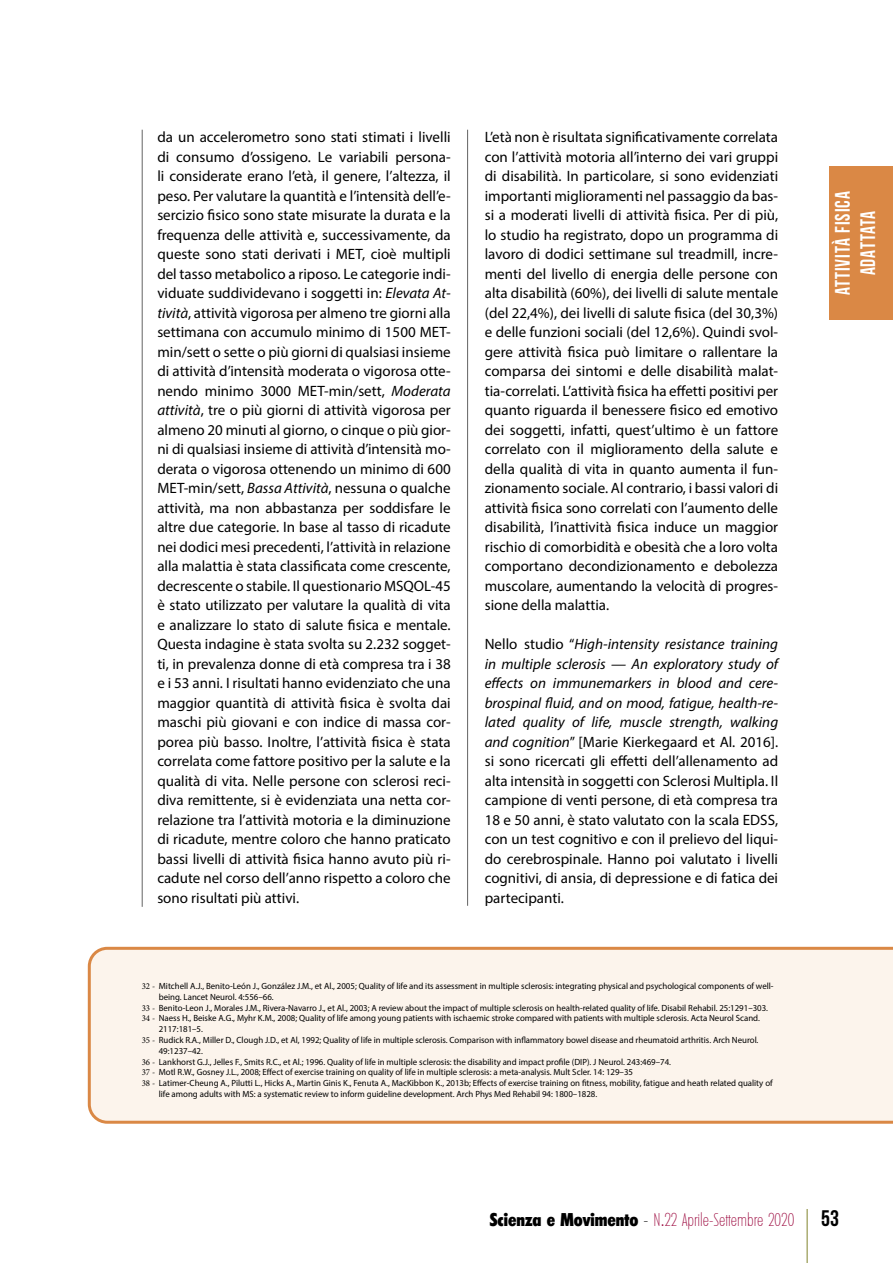
<style>
.page{position:relative;width:893px;height:1263px;background:#fff}
.page>*{position:absolute;margin:0;border:0;box-sizing:border-box;transform-origin:0 0}
.t1{font:21px/25.2px "Bebas Neue";letter-spacing:.05em;color:#fff;text-align:center;scale:.93 1}
.t2{font:200 condensed 18px "Limerick";color:#9e0d42;scale:.9 1}
.t3{font:15px/19.5px "Myriad Pro";color:#000;text-align:justify}
.t4{font:9px "Myriad Pro";color:#000}
.s1{font-style:italic}
.s2{font-family:"Minion Pro"}
.s3{font-weight:800;color:#000}
.s4{color:#000}
.s5{font-family:"Arial Narrow";font-weight:400;font-stretch:normal}
.s6{font-family:"Bebas Neue";font-weight:400;font-stretch:normal;font-size:22.5px;color:#000}
</style>
<div class="page">
<div style="left:829px;top:167px;width:64px;height:153px;background:#da8845"></div>
<hr style="left:806px;top:1209px;width:2px;height:54px;background:#aaad72">
<hr style="left:142px;top:130px;width:1px;height:777px;background:#636363">
<hr style="left:467px;top:130px;width:1px;height:776px;background:#636363">
<svg style="left:88px;top:947px;width:805px;height:177px;background:#f9ece0"></svg>
<p class="t3" style="left:157px;top:127px;width:295px">da un accelerometro sono stati stimati i livelli di consumo d’ossigeno. Le variabili persona&shy;li considerate erano l’età, il genere, l’altezza, il peso. Per valutare la quantità e l’intensità dell’e&shy;sercizio fisico sono state misurate la durata e la frequenza delle attività e, successivamente, da queste sono stati derivati i MET, cioè multipli del tasso metabolico a riposo. Le categorie indi&shy;viduate suddividevano i soggetti in: <span class="s1">Elevata At&shy;tività</span>, attività vigorosa per almeno tre giorni alla settimana con accumulo minimo di 1500 MET&shy;min/sett o sette o più giorni di qualsiasi insieme di attività d’intensità moderata o vigorosa otte&shy;nendo minimo 3000 MET-min/sett, <span class="s1">Moderata attività</span>, tre o più giorni di attività vigorosa per almeno 20 minuti al giorno, o cinque o più gior&shy;ni di qualsiasi insieme di attività d’intensità mo&shy;derata o vigorosa ottenendo un minimo di 600<br>MET-min/sett, <span class="s1">Bassa Attività</span>, nessuna o qualche attività, ma non abbastanza per soddisfare le altre due categorie. In base al tasso di ricadute nei dodici mesi precedenti, l’attività in relazione alla malattia è stata classificata come crescente, decrescente o stabile. Il questionario MSQOL-45 è stato utilizzato per valutare la qualità di vita e analizzare lo stato di salute fisica e mentale.<br>Questa indagine è stata svolta su 2.232 sogget&shy;ti, in prevalenza donne di età compresa tra i 38 e i 53 anni. I risultati hanno evidenziato che una maggior quantità di attività fisica è svolta dai maschi più giovani e con indice di massa cor&shy;porea più basso. Inoltre, l’attività fisica è stata correlata come fattore positivo per la salute e la qualità di vita. Nelle persone con sclerosi reci&shy;diva remittente, si è evidenziata una netta cor&shy;relazione tra l’attività motoria e la diminuzione di ricadute, mentre coloro che hanno praticato bassi livelli di attività fisica hanno avuto più ri&shy;cadute nel corso dell’anno rispetto a coloro che sono risultati più attivi.</p>
<p class="t3" style="left:485px;top:127px;width:295px">L’età non è risultata significativamente correlata con l’attività motoria all’interno dei vari gruppi di disabilità. In particolare, si sono evidenziati importanti miglioramenti nel passaggio da bas&shy;si a moderati livelli di attività fisica. Per di più, lo studio ha registrato, dopo un programma di lavoro di dodici settimane sul treadmill, incre&shy;menti del livello di energia delle persone con alta disabilità (60%), dei livelli di salute mentale (del 22,4%), dei livelli di salute fisica (del 30,3%) e delle funzioni sociali (del 12,6%). Quindi svol&shy;gere attività fisica può limitare o rallentare la comparsa dei sintomi e delle disabilità malat&shy;tia-correlati. L’attività fisica ha effetti positivi per quanto riguarda il benessere fisico ed emotivo dei soggetti, infatti, quest’ultimo è un fattore correlato con il miglioramento della salute e della qualità di vita in quanto aumenta il fun&shy;zionamento sociale. Al contrario, i bassi valori di attività fisica sono correlati con l’aumento delle disabilità, l’inattività fisica induce un maggior rischio di comorbidità e obesità che a loro volta comportano decondizionamento e debolezza muscolare, aumentando la velocità di progres&shy;sione della malattia.</p>
<p class="t3" style="left:485px;top:634px;width:295px">Nello studio “<span class="s1">High-intensity resistance training in multiple sclerosis — An exploratory study of effects on immunemarkers in blood and cere&shy;brospinal fluid, and on mood, fatigue, health-re&shy;lated quality of life, muscle strength, walking and cognition</span>” [Marie Kierkegaard et Al. 2016]. si sono ricercati gli effetti dell’allenamento ad alta intensità in soggetti con Sclerosi Multipla. Il campione di venti persone, di età compresa tra 18 e 50 anni, è stato valutato con la scala EDSS, con un test cognitivo e con il prelievo del liqui&shy;do cerebrospinale. Hanno poi valutato i livelli cognitivi, di ansia, di depressione e di fatica dei partecipanti.</p>
<p class="t4" style="left:142px;top:980px;width:633px"><span class="s2">32 -</span> Mitchell A.J., Benito-León J., González J.M., et Al., 2005; Quality of life and its assessment in multiple sclerosis: integrating physical and psychological components of well-</p>
<p class="t4" style="left:159px;top:991px;width:116px">being. Lancet Neurol. 4:556–66.</p>
<p class="t4" style="left:142px;top:1002px;width:628px"><span class="s2">33 -</span> Benito-Leon J., Morales J.M., Rivera-Navarro J., et Al., 2003; A review about the impact of multiple sclerosis on health-related quality of life. Disabil Rehabil. 25:1291–303.</p>
<p class="t4" style="left:142px;top:1013px;width:620px"><span class="s2">34 -</span> Naess H., Beiske A.G., Myhr K.M., 2008; Quality of life among young patients with ischaemic stroke compared with patients with multiple sclerosis. Acta Neurol Scand.</p>
<p class="t4" style="left:159px;top:1024px;width:46px">2117:181–5.</p>
<p class="t4" style="left:142px;top:1034px;width:618px"><span class="s2">35 -</span> Rudick R.A., Miller D., Clough J.D., et Al, 1992; Quality of life in multiple sclerosis. Comparison with inflammatory bowel disease and rheumatoid arthritis. Arch Neurol.</p>
<p class="t4" style="left:159px;top:1045px;width:46px">49:1237–42.</p>
<p class="t4" style="left:142px;top:1056px;width:531px"><span class="s2">36 -</span> Lankhorst G.J., Jelles F., Smits R.C., et Al.; 1996. Quality of life in multiple sclerosis: the disability and impact profile (DIP). J Neurol. 243:469–74.</p>
<p class="t4" style="left:142px;top:1067px;width:493px"><span class="s2">37 -</span> Motl R.W., Gosney J.L., 2008; Effect of exercise training on quality of life in multiple sclerosis: a meta-analysis. Mult Scler. 14: 129–35</p>
<p class="t4" style="left:142px;top:1078px;width:632px"><span class="s2">38 -</span> Latimer-Cheung A., Pilutti L., Hicks A., Martin Ginis K., Fenuta A., MacKibbon K., 2013b; Effects of exercise training on fitness, mobility, fatigue and heath related quality of</p>
<p class="t4" style="left:159px;top:1088px;width:440px">life among adults with MS: a systematic review to inform guideline development. Arch Phys Med Rehabil 94: 1800–1828.</p>
<h1 class="t1" style="left:830px;top:295px;width:114px;rotate:-90deg">attività fisica adattata</h1>
<p class="t2" style="left:490px;top:1209px;width:390px"><span class="s3">Scienza e Movimento</span> <span class="s4">-</span> N<span class="s5">.</span>22 Aprile-Settembre 2020 <span class="s6">53</span></p>
</div>
